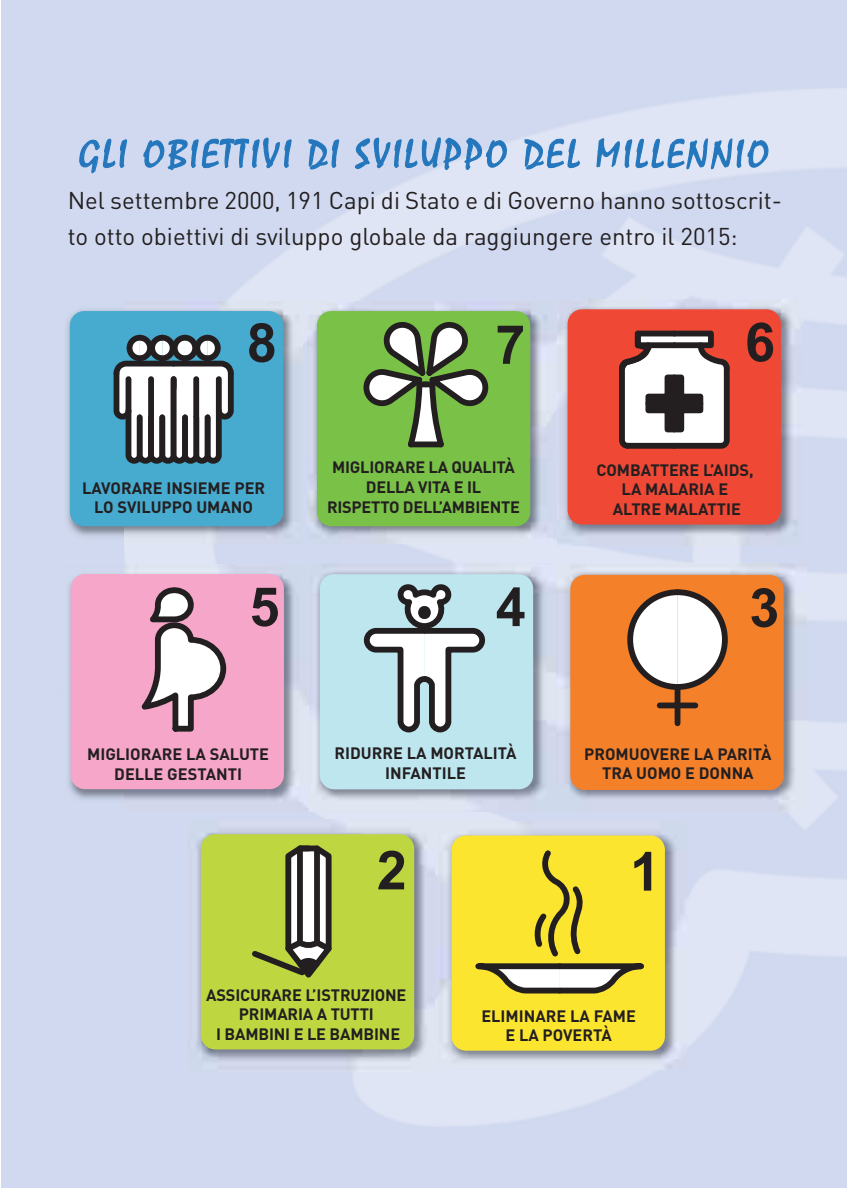
<style>
.page{position:relative;width:847px;height:1189px;background:#fff}
.page>*{position:absolute;margin:0;border:0;box-sizing:border-box;transform-origin:0 0}
.t1{font:700 53.8px "Arial";color:#231f20}
.t2{font:40px "Mistral";letter-spacing:.085em;color:#2577bd}
.t3{font:24px/36px "DIN";color:#231f20}
.t4{font:700 16.4px/19.6px "DIN";color:#231f20;text-align:center}
</style>
<div class="page">
<div style="left:1px;top:0;width:846px;height:1187px;background:#d0d9ef"></div>
<img style="left:124px;top:88px;width:723px;height:1038px">
<img style="left:67px;top:301px;width:236px;height:242px">
<div style="left:70px;top:311px;width:213px;height:215px;background:#47aacf;border-radius:14px"></div>
<svg style="left:113px;top:334px;width:121px;height:130px;background:#849299"></svg>
<img style="left:308px;top:301px;width:244px;height:242px">
<div style="left:317px;top:311px;width:213px;height:215px;background:#7ac148;border-radius:14px"></div>
<svg style="left:363px;top:322px;width:126px;height:126px"></svg>
<img style="left:558px;top:299px;width:244px;height:246px">
<div style="left:568px;top:309px;width:213px;height:215px;background:#ef4835;border-radius:14px"></div>
<svg style="left:619px;top:330px;width:111px;height:119px;background:#ad9d9c"></svg>
<img style="left:68px;top:563px;width:739px;height:248px">
<div style="left:71px;top:574px;width:213px;height:215px;background:#f5a6c9;border-radius:14px"></div>
<svg style="left:141px;top:587px;width:86px;height:145px"></svg>
<img style="left:308px;top:564px;width:1px;height:246px">
<div style="left:320px;top:574px;width:213px;height:215px;background:#bee6ef;border-radius:14px"></div>
<svg style="left:363px;top:584px;width:123px;height:149px"></svg>
<div style="left:570px;top:574px;width:214px;height:216px;background:#f5802a;border-radius:14px"></div>
<div style="left:675px;top:687px;width:5px;height:36px;background:#231f20"></div>
<div style="left:660px;top:702px;width:35px;height:6px;background:#231f20"></div>
<svg style="left:627px;top:589px;width:101px;height:103px"></svg>
<img style="left:188px;top:819px;width:246px;height:252px">
<div style="left:201px;top:834px;width:213px;height:215px;background:#bed741;border-radius:14px"></div>
<svg style="left:252px;top:845px;width:80px;height:133px"></svg>
<img style="left:438px;top:821px;width:248px;height:248px">
<div style="left:452px;top:835px;width:213px;height:215px;background:#fce52f;border-radius:14px"></div>
<svg style="left:475px;top:850px;width:169px;height:144px"></svg>
<h2 class="t2" style="left:79px;top:139px;width:691px">GLI OBIETTIVI DI SVILUPPO DEL MILLENNIO</h2>
<h3 class="t3" style="left:68px;top:185px;width:716px">Nel settembre 2000, 191 Capi di Stato e di Governo hanno sottoscrit&shy;to otto obiettivi di sviluppo globale da raggiungere entro il 2015:</h3>
<h1 class="t1" style="left:247px;top:312px;width:31px">8</h1>
<h1 class="t1" style="left:495px;top:314px;width:31px">7</h1>
<h1 class="t1" style="left:745px;top:311px;width:31px">6</h1>
<p class="t4" style="left:82px;top:479px;width:185px">LAVORARE INSIEME PER<br>LO SVILUPPO UMANO</p>
<p class="t4" style="left:327px;top:459px;width:194px">MIGLIORARE LA QUALITÀ<br>DELLA VITA E IL<br>RISPETTO DELL’AMBIENTE</p>
<p class="t4" style="left:596px;top:461px;width:159px">COMBATTERE L’AIDS,<br>LA MALARIA E<br>ALTRE MALATTIE</p>
<h1 class="t1" style="left:250px;top:575px;width:31px">5</h1>
<h1 class="t1" style="left:496px;top:576px;width:31px">4</h1>
<h1 class="t1" style="left:749px;top:576px;width:31px">3</h1>
<p class="t4" style="left:87px;top:746px;width:183px">MIGLIORARE LA SALUTE<br>DELLE GESTANTI</p>
<p class="t4" style="left:334px;top:745px;width:184px">RIDURRE LA MORTALITÀ<br>INFANTILE</p>
<p class="t4" style="left:584px;top:745px;width:189px">PROMUOVERE LA PARITÀ<br>TRA UOMO E DONNA</p>
<h1 class="t1" style="left:377px;top:839px;width:31px">2</h1>
<h1 class="t1" style="left:630px;top:840px;width:31px">1</h1>
<p class="t4" style="left:206px;top:986px;width:202px">ASSICURARE L’ISTRUZIONE<br>PRIMARIA A TUTTI<br>I BAMBINI E LE BAMBINE</p>
<p class="t4" style="left:481px;top:1007px;width:156px">ELIMINARE LA FAME<br>E LA POVERTÀ</p>
</div>
